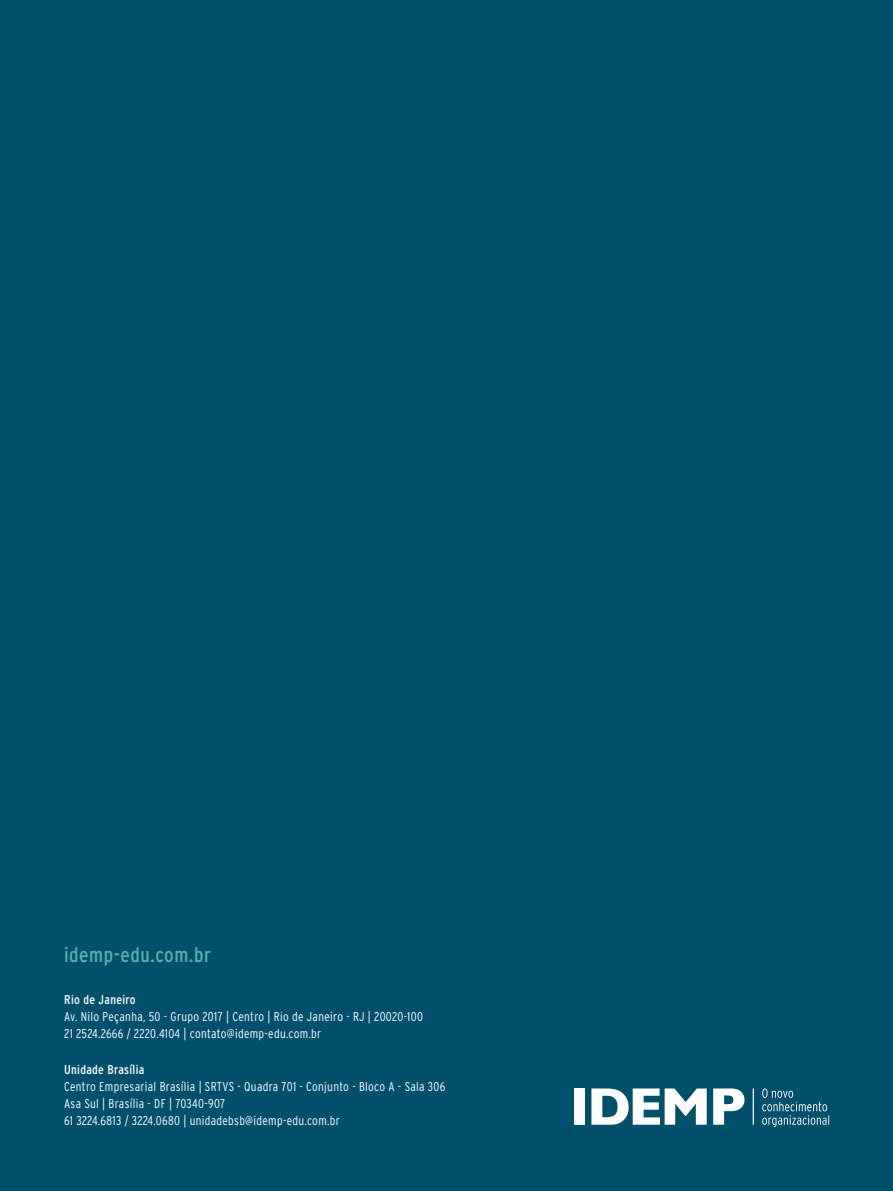
<style>
.page{position:relative;width:893px;height:1191px;background:#00506b}
.page>*{position:absolute;margin:0;border:0;box-sizing:border-box;transform-origin:0 0}
.t1{font:condensed 21px "Interstate";letter-spacing:.025em;color:#57afa8}
.t2{font:300 condensed 12.75px/17.2px "Interstate";letter-spacing:.025em;color:#fff}
.t3{font:condensed 12.75px "Interstate";letter-spacing:.025em;color:#fff}
</style>
<div class="page">
<div style="left:574px;top:1088px;width:11px;height:36px;background:#fff"></div>
<svg style="left:591px;top:1088px;width:116px;height:36px"></svg>
<svg style="left:713px;top:1088px;width:31px;height:36px"></svg>
<svg style="left:762px;top:1088px;width:67px;height:39px"></svg>
<hr style="left:753px;top:1088px;width:1px;height:36px;background:#fff">
<h1 class="t1" style="left:64px;top:943px;width:149px">idemp-edu.com.br</h1>
<p class="t3" style="left:64px;top:992px;width:73px">Rio de Janeiro</p>
<p class="t2" style="left:64px;top:1007px;width:360px">Av. Nilo Peçanha, 50 - Grupo 2017 | Centro | Rio de Janeiro - RJ | 20020-100<br>21 2524.2666 / 2220.4104 | contato@idemp-edu.com.br</p>
<p class="t3" style="left:64px;top:1062px;width:82px">Unidade Brasília</p>
<p class="t2" style="left:64px;top:1077px;width:383px">Centro Empresarial Brasília | SRTVS - Quadra 701 - Conjunto - Bloco A - Sala 306<br>Asa Sul | Brasília - DF | 70340-907<br>61 3224.6813 / 3224.0680 | unidadebsb@idemp-edu.com.br</p>
</div>
